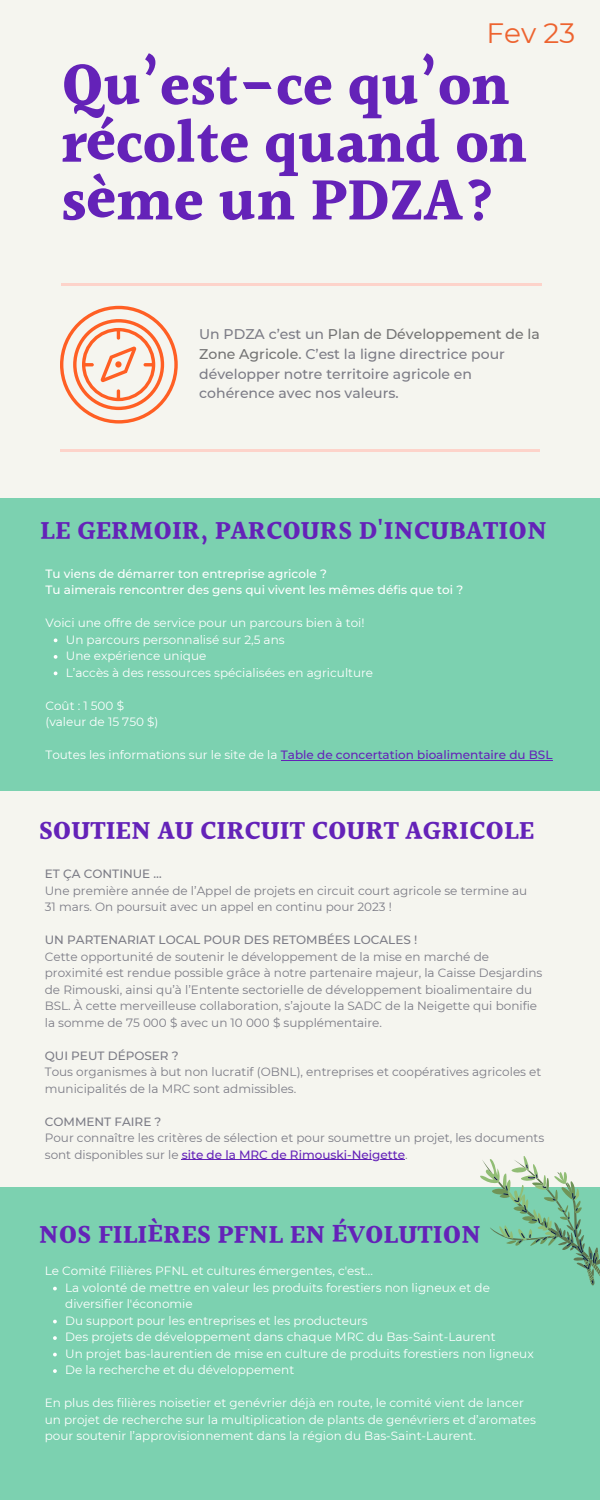
<style>
.page{position:relative;width:600px;height:1500px;background:#f5f5ef}
.page>*{position:absolute;margin:0;border:0;box-sizing:border-box;transform-origin:0 0}
.t1{font:700 60px/57.8px "Halant";color:#6422b8}
.t2{font:28px "Montserrat";color:#ed632f}
.t3{font:700 26px "Halant";color:#6422b8}
.t4{font:500 14px/19.7px "Montserrat";color:#7c7c86}
.t5{font:12px/16.5px "Montserrat";color:#fff}
.t6{font:12px/16.5px "Montserrat";color:#7c7c86}
.t7{font:500 12px/16.5px "Montserrat";color:#fff}
.t8{font:500 12px "Montserrat";color:#7c7c86}
.t9{font:500 12px "Montserrat";color:#6422b8}
.s1{color:#737373}
.s2{font-weight:400;color:#fff}
.s3{font-weight:500;color:#6422b8}
</style>
<div class="page">
<hr style="left:62px;top:283px;width:480px;height:3px;background:#fdd3ca">
<div style="left:0;top:499px;width:600px;height:292px;background:#7cd1b0"></div>
<hr style="left:60px;top:449px;width:480px;height:3px;background:#fdd3ca">
<svg style="left:60px;top:306px;width:118px;height:118px"></svg>
<div style="left:0;top:1187px;width:600px;height:313px;background:#7cd1b0"></div>
<svg style="left:480px;top:1156px;width:120px;height:130px"></svg>
<svg style="left:54px;top:638px;width:3px;height:4px"></svg>
<svg style="left:54px;top:655px;width:3px;height:4px"></svg>
<svg style="left:54px;top:671px;width:3px;height:4px"></svg>
<hr style="left:281px;top:760px;width:272px;height:1px;background:#6422b8">
<hr style="left:182px;top:1160px;width:223px;height:1px;background:#6422b8">
<svg style="left:53px;top:1287px;width:4px;height:3px"></svg>
<svg style="left:53px;top:1320px;width:4px;height:3px"></svg>
<svg style="left:53px;top:1336px;width:4px;height:4px"></svg>
<svg style="left:53px;top:1353px;width:4px;height:3px"></svg>
<svg style="left:53px;top:1369px;width:4px;height:4px"></svg>
<h2 class="t2" style="left:487px;top:16px;width:90px">Fev 23</h2>
<h1 class="t1" style="left:61px;top:60px;width:467px">Qu’est-ce qu’on récolte quand on sème un PDZA?</h1>
<p class="t4" style="left:199px;top:324px;width:342px">Un PDZA c’est un <span class="s1">Plan de Développement de la Zone Agricole</span>. C’est la ligne directrice pour développer notre territoire agricole en cohérence avec nos valeurs.</p>
<h3 class="t3" style="left:40px;top:512px;width:508px">LE GERMOIR, PARCOURS D'INCUBATION</h3>
<p class="t7" style="left:45px;top:565px;width:419px">Tu viens de démarrer ton entreprise agricole ?<br>Tu aimerais rencontrer des gens qui vivent les mêmes défis que toi ?</p>
<p class="t5" style="left:45px;top:615px;width:321px">Voici une offre de service pour un parcours bien à toi!</p>
<p class="t5" style="left:66px;top:631px;width:309px">Un parcours personnalisé sur 2,5 ans<br>Une expérience unique<br>L’accès à des ressources spécialisées en agriculture</p>
<p class="t5" style="left:45px;top:697px;width:115px">Coût : 1 500 $ (valeur de 15 750 $)</p>
<p class="t9" style="left:45px;top:748px;width:509px"><span class="s2">Toutes les informations sur le site de la</span> Table de concertation bioalimentaire du BSL</p>
<h3 class="t3" style="left:39px;top:812px;width:497px">SOUTIEN AU CIRCUIT COURT AGRICOLE</h3>
<p class="t8" style="left:45px;top:867px;width:119px">ET ÇA CONTINUE …</p>
<p class="t6" style="left:45px;top:882px;width:484px">Une première année de l’Appel de projets en circuit court agricole se termine au<br>31 mars. On poursuit avec un appel en continu pour 2023 !</p>
<p class="t8" style="left:45px;top:933px;width:374px">UN PARTENARIAT LOCAL POUR DES RETOMBÉES LOCALES !</p>
<p class="t6" style="left:45px;top:948px;width:499px">Cette opportunité de soutenir le développement de la mise en marché de proximité est rendue possible grâce à notre partenaire majeur, la Caisse Desjardins de Rimouski, ainsi qu’à l’Entente sectorielle de développement bioalimentaire du BSL. À cette merveilleuse collaboration, s’ajoute la SADC de la Neigette qui bonifie la somme de 75 000 $ avec un 10 000 $ supplémentaire.</p>
<p class="t8" style="left:45px;top:1048px;width:136px">QUI PEUT DÉPOSER ?</p>
<p class="t6" style="left:45px;top:1064px;width:498px">Tous organismes à but non lucratif (OBNL), entreprises et coopératives agricoles et municipalités de la MRC sont admissibles.</p>
<p class="t8" style="left:45px;top:1114px;width:118px">COMMENT FAIRE ?</p>
<p class="t6" style="left:45px;top:1130px;width:501px">Pour connaître les critères de sélection et pour soumettre un projet, les documents sont disponibles sur le <span class="s3">site de la MRC de Rimouski-Neigette</span>.</p>
<h3 class="t3" style="left:39px;top:1216px;width:444px">NOS FILIÈRES PFNL EN ÉVOLUTION</h3>
<p class="t5" style="left:45px;top:1263px;width:330px">Le Comité Filières PFNL et cultures émergentes, c'est...</p>
<p class="t5" style="left:65px;top:1279px;width:470px">La volonté de mettre en valeur les produits forestiers non ligneux et de diversifier l'économie<br>Du support pour les entreprises et les producteurs<br>Des projets de développement dans chaque MRC du Bas-Saint-Laurent<br>Un projet bas-laurentien de mise en culture de produits forestiers non ligneux De la recherche et du développement</p>
<p class="t5" style="left:45px;top:1395px;width:493px">En plus des filières noisetier et genévrier déjà en route, le comité vient de lancer un projet de recherche sur la multiplication de plants de genévriers et d’aromates pour soutenir l’approvisionnement dans la région du Bas-Saint-Laurent.</p>
</div>
